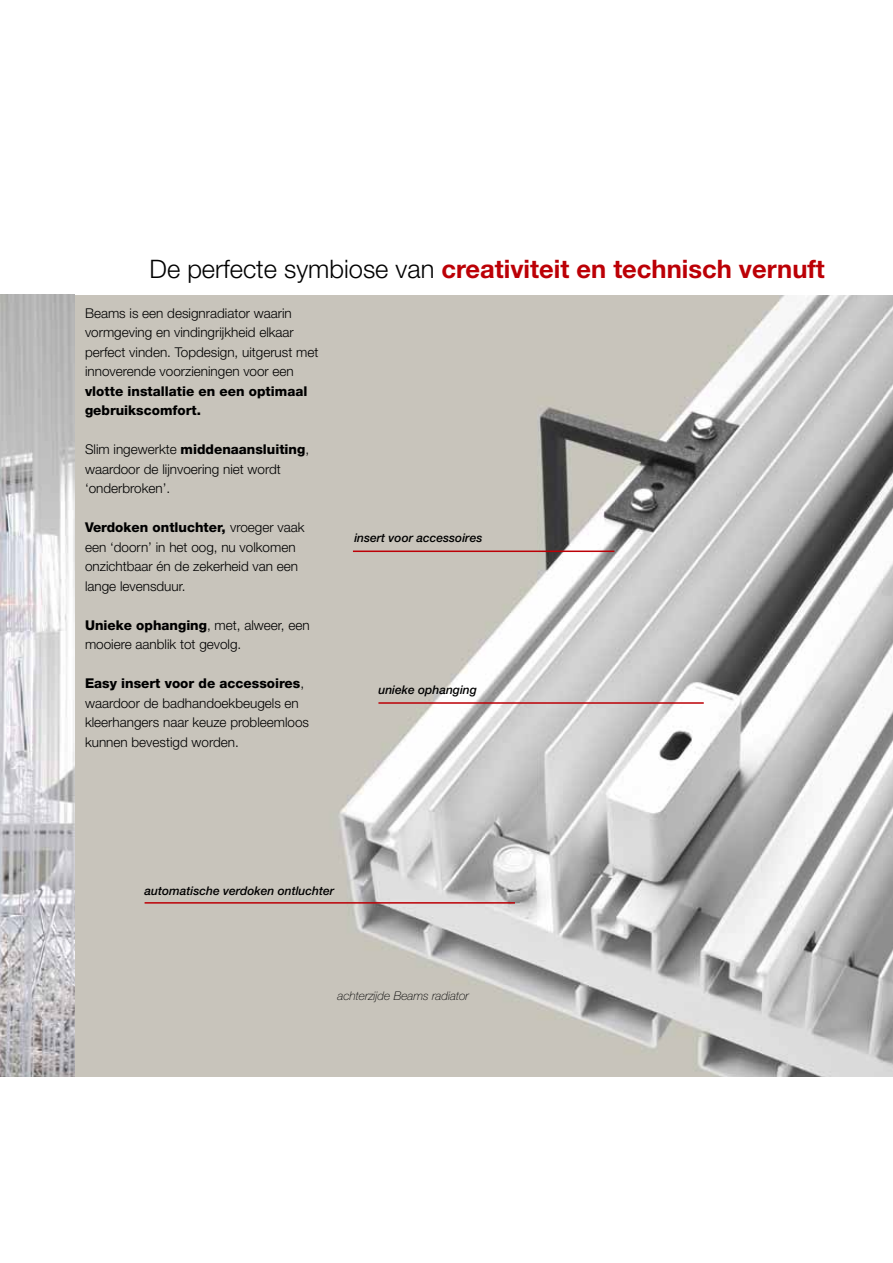
<style>
.page{position:relative;width:893px;height:1263px;background:#fff}
.page>*{position:absolute;margin:0;border:0;box-sizing:border-box;transform-origin:0 0}
.t1{font:700 25.5px "Helvetica Neue LT Std";color:#bc0006}
.t2{font:300 13.5px/19.5px "Helvetica Neue LT Std";color:#000}
.t3{font:800 13.5px/19.5px "Helvetica Neue LT Std";color:#000}
.t4{font:italic 500 12px "Helvetica Neue LT Std";color:#000}
.t5{font:italic 100 12px "Helvetica Neue LT Std";color:#000}
.s1{font-weight:300;color:#000}
.s2{font-weight:800}
</style>
<div class="page">
<img style="left:74px;top:295px;width:819px;height:781px">
<hr style="left:353px;top:550px;width:261px;height:2px;background:#bc0006">
<hr style="left:378px;top:702px;width:326px;height:2px;background:#bc0006">
<hr style="left:145px;top:902px;width:370px;height:2px;background:#bc0006">
<img style="left:0;top:294px;width:74px;height:782px">
<h1 class="t1" style="left:150px;top:253px;width:677px"><span class="s1">De perfecte symbiose van</span> creativiteit en technisch vernuft</h1>
<p class="t2" style="left:85px;top:303px;width:235px">Beams is een designradiator waarin vormgeving en vindingrijkheid elkaar perfect vinden. Topdesign, uitgerust met innoverende voorzieningen voor een</p>
<p class="t3" style="left:85px;top:381px;width:224px">vlotte installatie en een optimaal gebruikscomfort.</p>
<p class="t2" style="left:85px;top:440px;width:226px">Slim ingewerkte <span class="s2">middenaansluiting</span>, waardoor de lijnvoering niet wordt ‘onderbroken’.</p>
<p class="t2" style="left:85px;top:518px;width:221px"><span class="s2">Verdoken ontluchter,</span> vroeger vaak een ‘doorn’ in het oog, nu volkomen onzichtbaar én de zekerheid van een lange levensduur.</p>
<p class="t2" style="left:85px;top:615px;width:226px"><span class="s2">Unieke ophanging</span>, met, alweer, een mooiere aanblik tot gevolg.</p>
<p class="t2" style="left:85px;top:674px;width:226px"><span class="s2">Easy insert voor de accessoires</span>, waardoor de badhandoekbeugels en kleerhangers naar keuze probleemloos kunnen bevestigd worden.</p>
<p class="t4" style="left:354px;top:531px;width:130px">insert voor accessoires</p>
<p class="t4" style="left:378px;top:682px;width:100px">unieke ophanging</p>
<p class="t4" style="left:145px;top:883px;width:191px">automatische verdoken ontluchter</p>
<p class="t5" style="left:337px;top:989px;width:133px">achterzijde Beams radiator</p>
</div>
